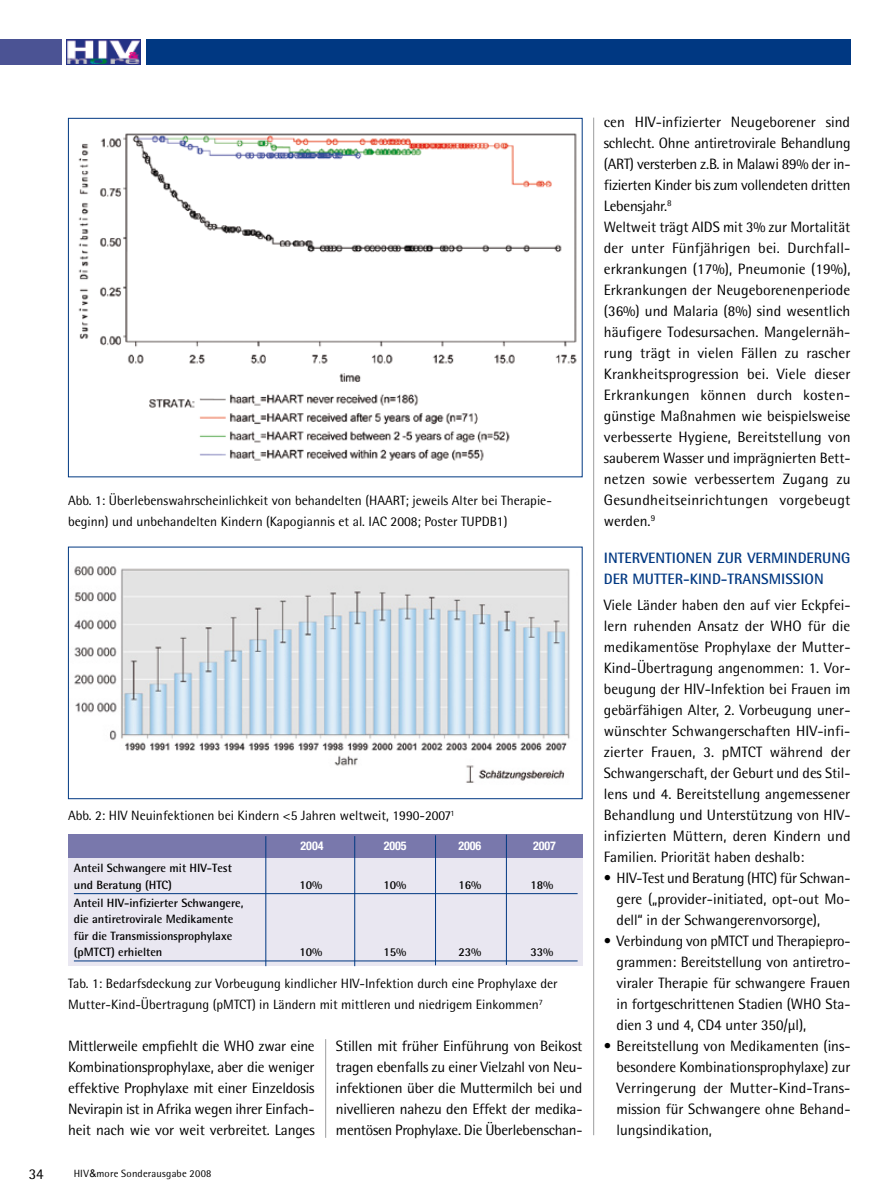
<style>
.page{position:relative;width:893px;height:1191px;background:#fff}
.page>*{position:absolute;margin:0;border:0;box-sizing:border-box;transform-origin:0 0}
.t1{font:15px/21px "Rotis Semi Sans";color:#000;text-align:justify}
.t2{font:700 15px "Rotis Semi Sans";color:#003882}
.t3{font:13.5px/21px "Rotis Semi Sans";color:#000}
.t4{font:700 12px/16.5px "Rotis Semi Sans";color:#000}
.t5{font:700 condensed 12px "Helvetica Neue";color:#fff}
.t6{font:10.5px "Rotis Semi Sans";letter-spacing:.015em;color:#000}
.s1{font-family:"Arial"}
</style>
<div class="page">
<div style="left:146px;top:39px;width:704px;height:25px;background:#003882"></div>
<div style="left:0;top:39px;width:62px;height:25px;background:#4b5394"></div>
<img style="left:66px;top:39px;width:75px;height:25px">
<div style="left:68px;top:843px;width:515px;height:122px;background:#e9e7f1"></div>
<div style="left:68px;top:835px;width:515px;height:23px;background:#7978ac"></div>
<hr style="left:74px;top:893px;width:504px;height:1px;background:#003882">
<hr style="left:74px;top:960px;width:504px;height:1px;background:#003882">
<hr style="left:506px;top:834px;width:1px;height:131px;background:#003882">
<hr style="left:435px;top:835px;width:1px;height:130px;background:#003882">
<hr style="left:354px;top:836px;width:1px;height:130px;background:#003882">
<hr style="left:265px;top:836px;width:1px;height:130px;background:#003882">
<hr style="left:593px;top:118px;width:1px;height:1017px;background:#9c9d9f">
<hr style="left:325px;top:1039px;width:1px;height:98px;background:#9c9d9f">
<img style="left:74px;top:566px;width:496px;height:217px">
<div style="left:68px;top:546px;width:515px;height:253px;border:1px solid #003882"></div>
<img style="left:78px;top:133px;width:499px;height:328px">
<p class="t3" style="left:68px;top:490px;width:485px">Abb. 1: Überlebenswahrscheinlichkeit von behandelten (HAART; jeweils Alter bei Therapie&shy;beginn) und unbehandelten Kindern (Kapogiannis et al. IAC 2008; Poster TUPDB1)</p>
<p class="t3" style="left:68px;top:805px;width:388px">Abb. 2: HIV Neuinfektionen bei Kindern &lt;5 Jahren weltweit, 1990-2007<sup>1</sup></p>
<p class="t4" style="left:74px;top:859px;width:160px">Anteil Schwangere mit HIV-Test und Beratung (HTC)</p>
<p class="t4" style="left:74px;top:894px;width:171px">Anteil HIV-infizierter Schwangere, die antiretrovirale Medikamente für die Transmissionsprophylaxe (pMTCT) erhielten</p>
<p class="t5" style="left:300px;top:838px;width:25px">2004</p>
<p class="t5" style="left:384px;top:838px;width:25px">2005</p>
<p class="t5" style="left:458px;top:838px;width:25px">2006</p>
<p class="t5" style="left:533px;top:838px;width:25px">2007</p>
<p class="t4" style="left:299px;top:876px;width:24px">10%</p>
<p class="t4" style="left:383px;top:876px;width:24px">10%</p>
<p class="t4" style="left:458px;top:876px;width:25px">16%</p>
<p class="t4" style="left:530px;top:876px;width:25px">18%</p>
<p class="t4" style="left:299px;top:943px;width:24px">10%</p>
<p class="t4" style="left:383px;top:943px;width:25px">15%</p>
<p class="t4" style="left:458px;top:943px;width:25px">23%</p>
<p class="t4" style="left:530px;top:943px;width:25px">33%</p>
<p class="t3" style="left:68px;top:973px;width:491px">Tab. 1: Bedarfsdeckung zur Vorbeugung kindlicher HIV-Infektion durch eine Prophylaxe der<br>Mutter-Kind-Übertragung (pMTCT) in Ländern mit mittleren und niedrigem Einkommen<sup>7</sup></p>
<p class="t1" style="left:68px;top:1035px;width:248px">Mittlerweile empfiehlt die WHO zwar eine Kombinationsprophylaxe, aber die weniger effektive Prophylaxe mit einer Einzeldosis Nevirapin ist in Afrika wegen ihrer Einfach&shy;heit nach wie vor weit verbreitet. Langes</p>
<p class="t1" style="left:29px;top:1163px;width:17px">34</p>
<p class="t6" style="left:74px;top:1167px;width:139px">HIV<span class="s1">&amp;</span>more Sonderausgabe 2008</p>
<p class="t1" style="left:336px;top:1035px;width:248px">Stillen mit früher Einführung von Beikost tragen ebenfalls zu einer Vielzahl von Neu&shy;infektionen über die Muttermilch bei und nivellieren nahezu den Effekt der medika&shy;mentösen Prophylaxe. Die Überlebenschan-</p>
<p class="t1" style="left:604px;top:111px;width:248px;text-align:left">cen HIV-infizierter Neugeborener sind schlecht. Ohne antiretrovirale Behandlung (ART) versterben z.B. in Malawi 89% der in&shy;fizierten Kinder bis zum vollendeten dritten Lebensjahr.<sup>8<br></sup>Weltweit trägt AIDS mit 3% zur Mortalität der unter Fünfjährigen bei. Durchfall&shy;erkrankungen (17%), Pneumonie (19%), Erkrankungen der Neugeborenenperiode (36%) und Malaria (8%) sind wesentlich häufigere Todesursachen. Mangelernäh&shy;rung trägt in vielen Fällen zu rascher Krankheitsprogression bei. Viele dieser Erkrankungen können durch kosten&shy;günstige Maßnahmen wie beispielsweise verbesserte Hygiene, Bereitstellung von sauberem Wasser und imprägnierten Bett&shy;netzen sowie verbessertem Zugang zu Gesundheitseinrichtungen vorgebeugt werden.<sup>9</sup></p>
<p class="t2" style="left:604px;top:549px;width:46px">Interventionen</p>
<p class="t2" style="left:717px;top:549px;width:63px">zu r Verminde</p>
<p class="t2" style="left:814px;top:549px;width:19px">rung</p>
<p class="t2" style="left:604px;top:570px;width:50px">der Mutte</p>
<p class="t2" style="left:675px;top:570px;width:77px">r-Kind-Transmission</p>
<p class="t1" style="left:604px;top:594px;width:248px">Viele Länder haben den auf vier Eckpfei&shy;lern ruhenden Ansatz der WHO für die medikamentöse Prophylaxe der Mutter-Kind-Übertragung angenommen: 1. Vor&shy;beugung der HIV-Infektion bei Frauen im gebärfähigen Alter, 2. Vorbeugung uner&shy;wünschter Schwangerschaften HIV-infi&shy;zierter Frauen, 3. pMTCT während der Schwangerschaft, der Geburt und des Stil&shy;lens und 4. Bereitstellung angemessener Behandlung und Unterstützung von HIV&shy;infizierten Müttern, deren Kindern und Familien. Priorität haben deshalb:</p>
<p class="t1" style="left:617px;top:867px;width:235px;text-indent:-13px">• HIV-Test und Beratung (HTC) für Schwan&shy;gere („provider-initiated, opt-out Mo&shy;dell“ in der Schwangerenvorsorge),</p>
<p class="t1" style="left:617px;top:930px;width:235px;text-indent:-13px">• Verbindung von pMTCT und Therapiepro&shy;grammen: Bereitstellung von antiretro&shy;viraler Therapie für schwangere Frauen in fortgeschrittenen Stadien (WHO Sta&shy;dien 3 und 4, CD4 unter 350/µl),</p>
<p class="t1" style="left:617px;top:1035px;width:235px;text-indent:-13px">• Bereitstellung von Medikamenten (ins&shy;besondere Kombinationsprophylaxe) zur Verringerung der Mutter-Kind-Trans&shy;mission für Schwangere ohne Behand&shy;lungsindikation,</p>
</div>
